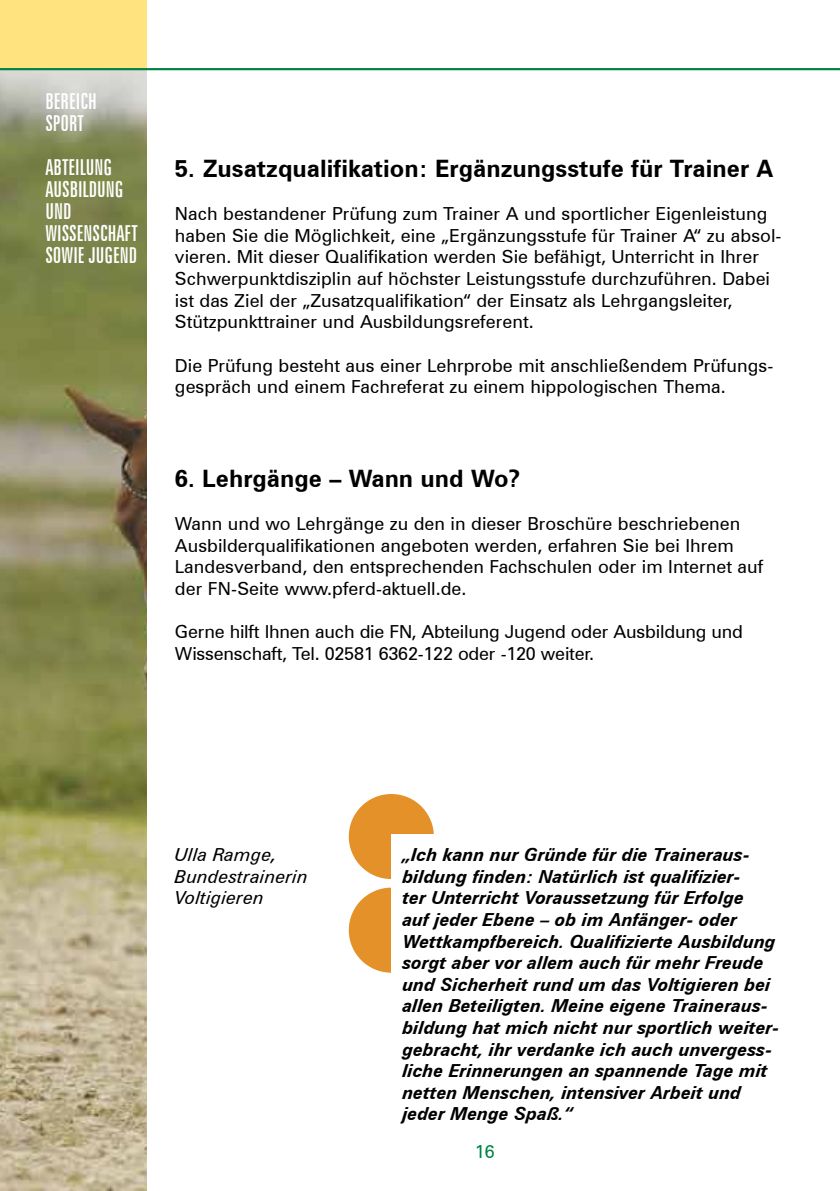
<style>
.page{position:relative;width:840px;height:1191px;background:#fff}
.page>*{position:absolute;margin:0;border:0;box-sizing:border-box;transform-origin:0 0}
.t1{font:700 24px "Zurich BT";color:#000}
.t2{font:extra-condensed 22px/22px "Zurich BT";color:#fff}
.t3{font:18px/21.6px "Zurich BT";color:#000}
.t4{font:italic 700 18px/21.6px "Zurich BT";color:#000}
.t5{font:italic 18px/21.6px "Zurich BT";color:#000}
.t6{font:18px "Zurich BT";color:#008244}
</style>
<div class="page">
<img style="left:0;top:70px;width:146px;height:1121px">
<div style="left:348px;top:794px;width:85px;height:85px;background:#e4912a;border-radius:50%"></div>
<div style="left:348px;top:887px;width:85px;height:85px;background:#e4912a;border-radius:50%"></div>
<div style="left:390px;top:834px;width:66px;height:159px;background:#fff"></div>
<div style="left:0;top:0;width:146px;height:69px;background:#ffe37e"></div>
<hr style="left:0;top:68px;width:839px;height:2px;background:#008244">
<p class="t2" style="left:45px;top:90px;width:53px">BEREICH<br>SPORT</p>
<p class="t2" style="left:45px;top:156px;width:93px">ABTEILUNG<br>AUSBILDUNG<br>UND<br>WISSENSCHAFT<br>SOWIE JUGEND</p>
<h1 class="t1" style="left:175px;top:154px;width:599px">5. Zusatzqualifikation: Ergänzungsstufe für Trainer A</h1>
<p class="t3" style="left:175px;top:203px;width:607px">Nach bestandener Prüfung zum Trainer A und sportlicher Eigenleistung haben Sie die Möglichkeit, eine „Ergänzungsstufe für Trainer A“ zu absol&shy;vieren. Mit dieser Qualifikation werden Sie befähigt, Unterricht in Ihrer Schwerpunktdisziplin auf höchster Leistungsstufe durchzuführen. Dabei ist das Ziel der „Zusatzqualifikation“ der Einsatz als Lehrgangsleiter, Stützpunkttrainer und Ausbildungsreferent.</p>
<p class="t3" style="left:175px;top:354px;width:599px">Die Prüfung besteht aus einer Lehrprobe mit anschließendem Prüfungs&shy;gespräch und einem Fachreferat zu einem hippologischen Thema.</p>
<h1 class="t1" style="left:175px;top:463px;width:347px">6. Lehrgänge – Wann und Wo?</h1>
<p class="t3" style="left:175px;top:512px;width:589px">Wann und wo Lehrgänge zu den in dieser Broschüre beschriebenen Ausbilderqualifikationen angeboten werden, erfahren Sie bei Ihrem Landesverband, den entsprechenden Fachschulen oder im Internet auf der FN-Seite www.pferd-aktuell.de.</p>
<p class="t3" style="left:175px;top:620px;width:569px">Gerne hilft Ihnen auch die FN, Abteilung Jugend oder Ausbildung und<br>Wissenschaft, Tel. 02581 6362-122 oder -120 weiter.</p>
<p class="t5" style="left:175px;top:843px;width:134px">Ulla Ramge,<br>Bundestrainerin<br>Voltigieren</p>
<p class="t4" style="left:402px;top:843px;width:378px">„Ich kann nur Gründe für die Traineraus&shy;bildung finden: Natürlich ist qualifizier-<br>ter Unterricht Voraussetzung für Erfolge<br>auf jeder Ebene – ob im Anfänger- oder Wettkampfbereich. Qualifizierte Ausbildung sorgt aber vor allem auch für mehr Freude und Sicherheit rund um das Voltigieren bei allen Beteiligten. Meine eigene Traineraus&shy;bildung hat mich nicht nur sportlich weiter&shy;gebracht, ihr verdanke ich auch unvergess&shy;liche Erinnerungen an spannende Tage mit netten Menschen, intensiver Arbeit und jeder Menge Spaß.“</p>
<p class="t6" style="left:474px;top:1140px;width:21px">16</p>
</div>
